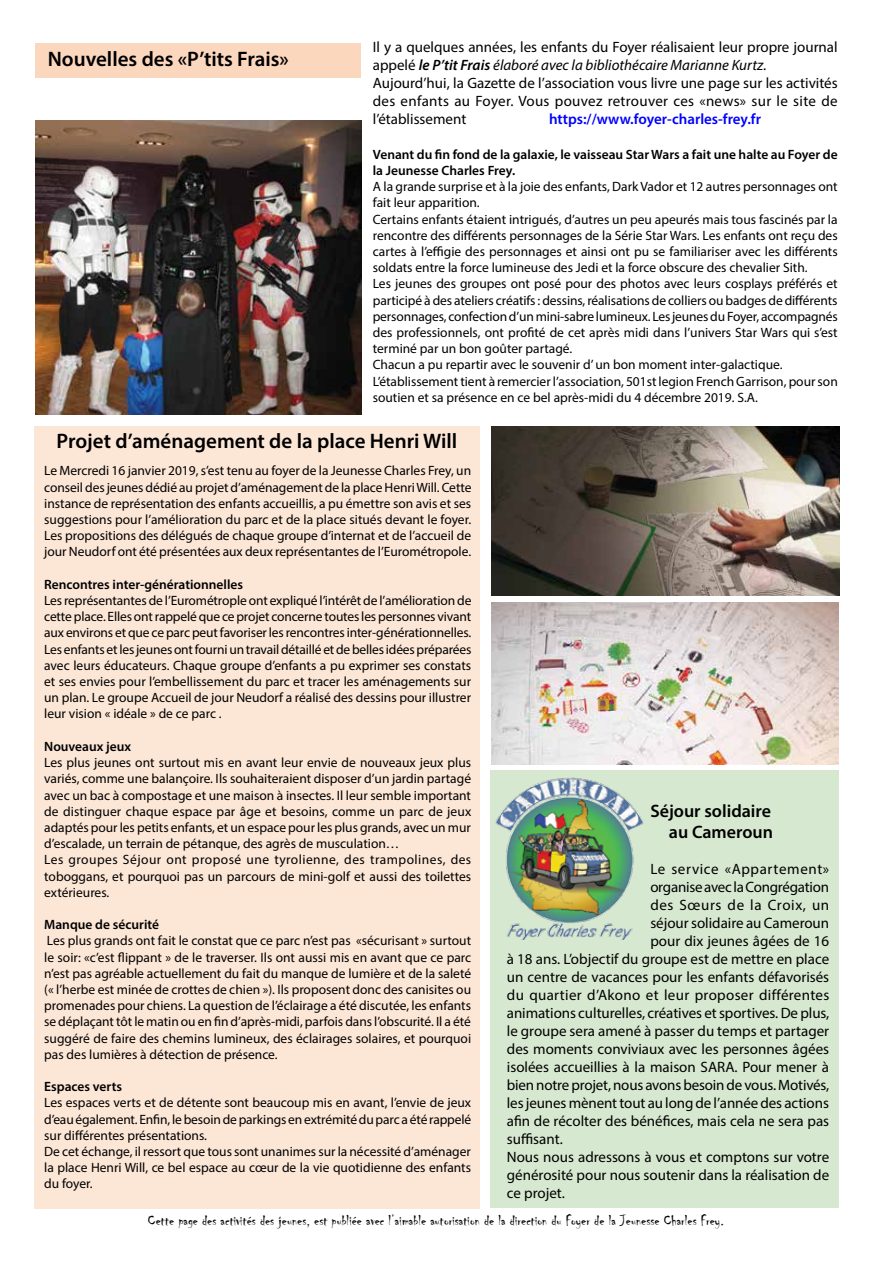
<style>
.page{position:relative;width:893px;height:1263px;background:#fff}
.page>*{position:absolute;margin:0;border:0;box-sizing:border-box;transform-origin:0 0}
._1{font:600 21px "Myriad Pro";color:#000}
._1-2{font:600 18px "Myriad Pro";color:#000}
._1-3{font:15px/18px "Myriad Pro";color:#000;text-align:justify}
._1-4{font:15px "Chiller";color:#000}
._1-5{font:15px "Myriad Pro";letter-spacing:.04em;color:#000}
._1-6{font:15px "Myriad Pro";letter-spacing:.02em;color:#000}
._1-7{font:600 15px "Myriad Pro";color:#00f}
._1-8{font:13.5px/16.2px "Myriad Pro";color:#000;text-align:justify}
._1-9{font:600 13.5px/16.2px "Myriad Pro";color:#000}
.s1{font-weight:600;font-style:italic}
.s2{font-style:italic}
</style>
<div class="page">
<div style="left:34px;top:426px;width:446px;height:782px;background:#fce6d6"></div>
<div style="left:35px;top:43px;width:326px;height:35px;background:#fbd4b8"></div>
<img style="left:35px;top:121px;width:326px;height:294px">
<img style="left:492px;top:426px;width:347px;height:169px">
<div style="left:491px;top:770px;width:348px;height:438px;background:#d7e8d0"></div>
<img style="left:495px;top:777px;width:149px;height:163px">
<img style="left:492px;top:602px;width:347px;height:163px">
<p class="_1" style="left:48px;top:46px;width:243px">Nouvelles des «P’tits Frais»</p>
<p class="_1-3" style="left:373px;top:38px;width:466px">Il y a quelques années, les enfants du Foyer réalisaient leur propre journal appelé <span class="s1">le P’tit Frais</span> <span class="s2">élaboré avec la bibliothécaire Marianne Kurtz</span>.</p>
<p class="_1-3" style="left:373px;top:74px;width:466px">Aujourd’hui, la Gazette de l’association vous livre une page sur les activités des enfants au Foyer. Vous pouvez retrouver ces «news» sur le site de l’établissement</p>
<p class="_1-7" style="left:549px;top:109px;width:214px">https://www.foyer-charles-frey.fr</p>
<p class="_1-9" style="left:373px;top:146px;width:466px">Venant du fin fond de la galaxie, le vaisseau Star Wars a fait une halte au Foyer de la Jeunesse Charles Frey.</p>
<p class="_1-8" style="left:373px;top:178px;width:466px">A la grande surprise et à la joie des enfants, Dark Vador et 12 autres personnages ont fait leur apparition.</p>
<p class="_1-8" style="left:373px;top:211px;width:466px">Certains enfants étaient intrigués, d’autres un peu apeurés mais tous fascinés par la rencontre des différents personnages de la Série Star Wars. Les enfants ont reçu des cartes à l’effigie des personnages et ainsi ont pu se familiariser avec les différents soldats entre la force lumineuse des Jedi et la force obscure des chevalier Sith.</p>
<p class="_1-8" style="left:373px;top:276px;width:467px">Les jeunes des groupes ont posé pour des photos avec leurs cosplays préférés et participé à des ateliers créatifs : dessins, réalisations de colliers ou badges de différents personnages, confection d’un mini-sabre lumineux. Les jeunes du Foyer, accompagnés des professionnels, ont profité de cet après midi dans l’univers Star Wars qui s’est terminé par un bon goûter partagé.</p>
<p class="_1-8" style="left:373px;top:357px;width:411px">Chacun a pu repartir avec le souvenir d’ un bon moment inter-galactique.</p>
<p class="_1-8" style="left:373px;top:373px;width:466px">L’établissement tient à remercier l’association, 501st legion French Garrison, pour son soutien et sa présence en ce bel après-midi du 4 décembre 2019. S.A.</p>
<p class="_1" style="left:57px;top:428px;width:402px">Projet d’aménagement de la place Henri Will</p>
<p class="_1-8" style="left:44px;top:463px;width:429px">Le Mercredi 16 janvier 2019, s’est tenu au foyer de la Jeunesse Charles Frey, un conseil des jeunes dédié au projet d’aménagement de la place Henri Will. Cette instance de représentation des enfants accueillis, a pu émettre son avis et ses suggestions pour l’amélioration du parc et de la place situés devant le foyer.<br>Les propositions des délégués de chaque groupe d’internat et de l’accueil de jour Neudorf ont été présentées aux deux représentantes de l’Eurométropole.</p>
<p class="_1-9" style="left:44px;top:576px;width:200px">Rencontres inter-générationnelles</p>
<p class="_1-8" style="left:44px;top:592px;width:429px">Les représentantes de l’Eurométrople ont expliqué l’intérêt de l’amélioration de cette place. Elles ont rappelé que ce projet concerne toutes les personnes vivant aux environs et que ce parc peut favoriser les rencontres inter-générationnelles.</p>
<p class="_1-8" style="left:44px;top:641px;width:429px">Les enfants et les jeunes ont fourni un travail détaillé et de belles idées préparées avec leurs éducateurs. Chaque groupe d’enfants a pu exprimer ses constats et ses envies pour l’embellissement du parc et tracer les aménagements sur un plan. Le groupe Accueil de jour Neudorf a réalisé des dessins pour illustrer leur vision « idéale » de ce parc .</p>
<p class="_1-9" style="left:44px;top:738px;width:89px">Nouveaux jeux</p>
<p class="_1-8" style="left:44px;top:754px;width:429px">Les plus jeunes ont surtout mis en avant leur envie de nouveaux jeux plus variés, comme une balançoire. Ils souhaiteraient disposer d’un jardin partagé avec un bac à compostage et une maison à insectes. Il leur semble important de distinguer chaque espace par âge et besoins, comme un parc de jeux adaptés pour les petits enfants, et un espace pour les plus grands, avec un mur d’escalade, un terrain de pétanque, des agrès de musculation…</p>
<p class="_1-8" style="left:44px;top:851px;width:429px">Les groupes Séjour ont proposé une tyrolienne, des trampolines, des toboggans, et pourquoi pas un parcours de mini-golf et aussi des toilettes extérieures.</p>
<p class="_1-9" style="left:44px;top:916px;width:116px">Manque de sécurité</p>
<p class="_1-8" style="left:44px;top:932px;width:428px">Les plus grands ont fait le constat que ce parc n’est pas «sécurisant » surtout le soir: «c’est flippant » de le traverser. Ils ont aussi mis en avant que ce parc n’est pas agréable actuellement du fait du manque de lumière et de la saleté (« l’herbe est minée de crottes de chien »). Ils proposent donc des canisites ou promenades pour chiens. La question de l’éclairage a été discutée, les enfants se déplaçant tôt le matin ou en fin d’après-midi, parfois dans l’obscurité. Il a été suggéré de faire des chemins lumineux, des éclairages solaires, et pourquoi pas des lumières à détection de présence.</p>
<p class="_1-9" style="left:44px;top:1078px;width:79px">Espaces verts</p>
<p class="_1-8" style="left:44px;top:1094px;width:429px">Les espaces verts et de détente sont beaucoup mis en avant, l’envie de jeux d’eau également. Enfin, le besoin de parkings en extrémité du parc a été rappelé sur différentes présentations.</p>
<p class="_1-8" style="left:44px;top:1143px;width:428px">De cet échange, il ressort que tous sont unanimes sur la nécessité d’aménager la place Henri Will, ce bel espace au cœur de la vie quotidienne des enfants du foyer.</p>
<p class="_1-2" style="left:650px;top:799px;width:122px">Séjour solidaire</p>
<p class="_1-2" style="left:669px;top:821px;width:106px">au Cameroun</p>
<p class="_1-5" style="left:650px;top:860px;width:180px">Le service «Appartement»</p>
<p class="_1-3" style="left:650px;top:878px;width:180px">organise avec la Congrégation</p>
<p class="_1-5" style="left:650px;top:896px;width:180px">des Sœurs de la Croix, un</p>
<p class="_1-3" style="left:650px;top:914px;width:180px">séjour solidaire au Cameroun</p>
<p class="_1-3" style="left:650px;top:932px;width:180px">pour dix jeunes âgées de 16</p>
<p class="_1-3" style="left:507px;top:950px;width:324px">à 18 ans. L’objectif du groupe est de mettre en place</p>
<p class="_1-3" style="left:507px;top:968px;width:324px">un centre de vacances pour les enfants défavorisés</p>
<p class="_1-6" style="left:507px;top:986px;width:324px">du quartier d’Akono et leur proposer différentes</p>
<p class="_1-3" style="left:507px;top:1004px;width:324px">animations culturelles, créatives et sportives. De plus,</p>
<p class="_1-3" style="left:507px;top:1022px;width:324px">le groupe sera amené à passer du temps et partager</p>
<p class="_1-3" style="left:507px;top:1040px;width:324px">des moments conviviaux avec les personnes âgées</p>
<p class="_1-3" style="left:507px;top:1058px;width:324px">isolées accueillies à la maison SARA. Pour mener à</p>
<p class="_1-3" style="left:507px;top:1076px;width:324px">bien notre projet, nous avons besoin de vous. Motivés,</p>
<p class="_1-3" style="left:507px;top:1094px;width:324px">les jeunes mènent tout au long de l’année des actions</p>
<p class="_1-3" style="left:507px;top:1112px;width:324px">afin de récolter des bénéfices, mais cela ne sera pas</p>
<p class="_1-3" style="left:507px;top:1130px;width:57px">suffisant.</p>
<p class="_1-3" style="left:507px;top:1148px;width:324px">Nous nous adressons à vous et comptons sur votre générosité pour nous soutenir dans la réalisation de ce projet.</p>
<p class="_1-4" style="left:148px;top:1212px;width:578px">Cette page des activités des jeunes, est publiée avec l’aimable autorisation de la direction du Foyer de la Jeunesse Charles Frey.</p>
</div>
